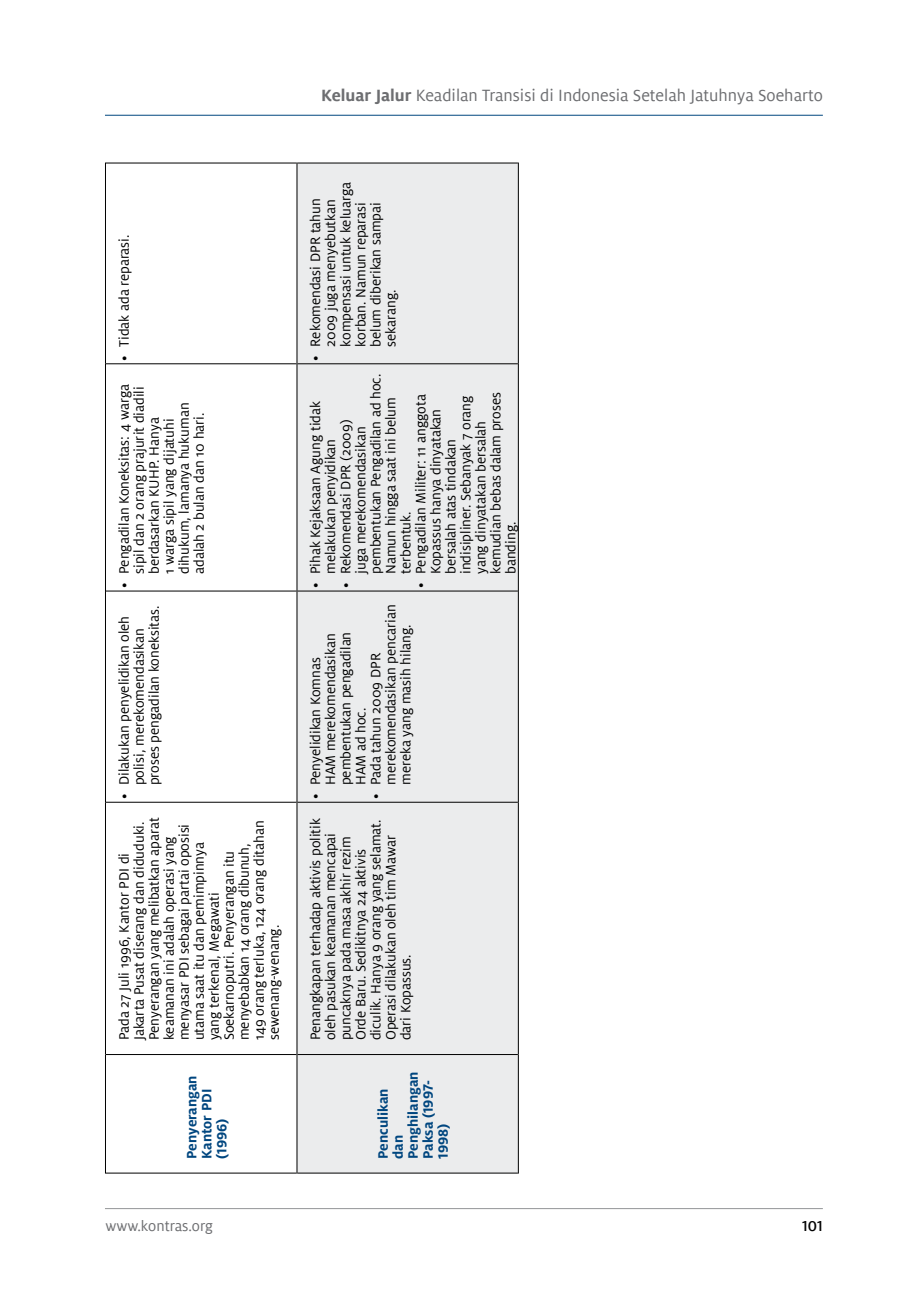
<style>
.page{position:relative;width:908px;height:1304px;background:#fff}
.page>*{position:absolute;margin:0;border:0;box-sizing:border-box;transform-origin:0 0}
.t1{font:18px "Milo LF";color:#6d6e71}
.t2{font:16px "Milo LF";color:#6d6e71}
.t3{font:500 16px "Milo LF";color:#000}
.t4{font:15px/15px "Milo";color:#000}
.t5{font:700 15px/15px "Milo LF";color:#00467f}
.s1{font-weight:700}
</style>
<div class="page">
<hr style="left:105px;top:115px;width:717px;height:1px;background:#00467f">
<hr style="left:105px;top:1208px;width:717px;height:1px;background:#939598">
<svg style="left:297px;top:164px;width:220px;height:1009px;background:#cdcecf"></svg>
<hr style="left:105px;top:1054px;width:1px;height:120px;background:#000">
<hr style="left:106px;top:1173px;width:190px;height:1px;background:#000">
<hr style="left:105px;top:802px;width:1px;height:252px;background:#000">
<hr style="left:106px;top:1054px;width:190px;height:1px;background:#000">
<hr style="left:105px;top:591px;width:1px;height:211px;background:#000">
<hr style="left:106px;top:802px;width:190px;height:1px;background:#000">
<hr style="left:105px;top:364px;width:1px;height:227px;background:#000">
<hr style="left:106px;top:591px;width:190px;height:1px;background:#000">
<hr style="left:105px;top:163px;width:1px;height:201px;background:#000">
<hr style="left:106px;top:363px;width:190px;height:1px;background:#000">
<hr style="left:106px;top:163px;width:190px;height:1px;background:#000">
<hr style="left:296px;top:1054px;width:1px;height:120px;background:#000">
<hr style="left:297px;top:1173px;width:220px;height:1px;background:#000">
<hr style="left:296px;top:802px;width:1px;height:252px;background:#000">
<hr style="left:297px;top:1054px;width:220px;height:1px;background:#000">
<hr style="left:296px;top:591px;width:1px;height:211px;background:#000">
<hr style="left:297px;top:802px;width:220px;height:1px;background:#000">
<hr style="left:296px;top:364px;width:1px;height:227px;background:#000">
<hr style="left:297px;top:591px;width:220px;height:1px;background:#000">
<hr style="left:296px;top:163px;width:1px;height:201px;background:#000">
<hr style="left:297px;top:363px;width:220px;height:1px;background:#000">
<hr style="left:297px;top:163px;width:220px;height:1px;background:#000">
<hr style="left:517px;top:1054px;width:1px;height:120px;background:#000">
<hr style="left:517px;top:802px;width:1px;height:252px;background:#000">
<hr style="left:517px;top:591px;width:1px;height:211px;background:#000">
<hr style="left:517px;top:364px;width:1px;height:227px;background:#000">
<hr style="left:517px;top:163px;width:1px;height:201px;background:#000">
<p class="t1" style="left:321px;top:85px;width:503px"><span class="s1">Keluar Jalur</span> Keadilan Transisi di Indonesia Setelah Jatuhnya Soeharto</p>
<p class="t4" style="left:117px;top:361px;width:128px;rotate:-90deg">• Tidak ada reparasi.</p>
<p class="t4" style="left:117px;top:574px;width:192px;text-indent:-14px;rotate:-90deg">• Pengadilan Koneksitas: 4 warga sipil dan 2 orang prajurit diadili berdasarkan KUHP. Hanya<br>1 warga sipil yang dijatuhi dihukum, lamanya hukuman adalah 2 bulan dan 10 hari.</p>
<p class="t4" style="left:117px;top:785px;width:181px;text-indent:-14px;rotate:-90deg">• Dilakukan penyelidikan oleh polisi, merekomendasikan proses pengadilan koneksitas.</p>
<p class="t4" style="left:117px;top:1040px;width:224px;rotate:-90deg">Pada 27 Juli 1996, Kantor PDI di<br>Jakarta Pusat diserang dan diduduki.<br>Penyerangan yang melibatkan aparat keamanan ini adalah operasi yang menyasar PDI sebagai partai oposisi utama saat itu dan pemimpinnya yang terkenal, Megawati<br>Soekarnoputri. Penyerangan itu menyebabkan 14 orang dibunuh,<br>149 orang terluka, 124 orang ditahan sewenang-wenang.</p>
<p class="t5" style="left:184px;top:1159px;width:85px;rotate:-90deg">Penyerangan<br>Kantor PDI (1996)</p>
<p class="t4" style="left:308px;top:347px;width:166px;text-indent:-14px;rotate:-90deg">• Rekomendasi DPR tahun<br>2009 juga menyebutkan kompensasi untuk keluarga korban. Namun reparasi belum diberikan sampai sekarang.</p>
<p class="t4" style="left:338px;top:574px;width:202px;text-indent:-14px;rotate:-90deg">• Rekomendasi DPR (2009)<br>juga merekomendasikan pembentukan Pengadilan ad hoc.<br>Namun hingga saat ini belum terbentuk.</p>
<p class="t4" style="left:413px;top:574px;width:183px;text-indent:-14px;rotate:-90deg">• Pengadilan Militer: 11 anggota<br>Kopassus hanya dinyatakan bersalah atas tindakan indisipliner. Sebanyak 7 orang yang dinyatakan bersalah kemudian bebas dalam proses banding.</p>
<p class="t4" style="left:308px;top:574px;width:174px;text-indent:-14px;rotate:-90deg">• Pihak Kejaksaan Agung tidak melakukan penyidikan</p>
<p class="t4" style="left:368px;top:785px;width:182px;text-indent:-14px;rotate:-90deg">• Pada tahun 2009 DPR merekomendasikan pencarian mereka yang masih hilang.</p>
<p class="t4" style="left:308px;top:785px;width:155px;text-indent:-14px;rotate:-90deg">• Penyelidikan Komnas<br>HAM merekomendasikan pembentukan pengadilan<br>HAM ad hoc.</p>
<p class="t4" style="left:308px;top:1040px;width:223px;rotate:-90deg">Penangkapan terhadap aktivis politik oleh pasukan keamanan mencapai puncaknya pada masa akhir rezim<br>Orde Baru. Sedikitnya 24 aktivis diculik. Hanya 9 orang yang selamat.<br>Operasi dilakukan oleh tim Mawar dari Kopassus.</p>
<p class="t5" style="left:375px;top:1159px;width:89px;rotate:-90deg">Penculikan dan<br>Penghilangan<br>Paksa (1997-<br>1998)</p>
<p class="t2" style="left:105px;top:1217px;width:109px">www.kontras.org</p>
<p class="t3" style="left:801px;top:1217px;width:22px">101</p>
</div>
